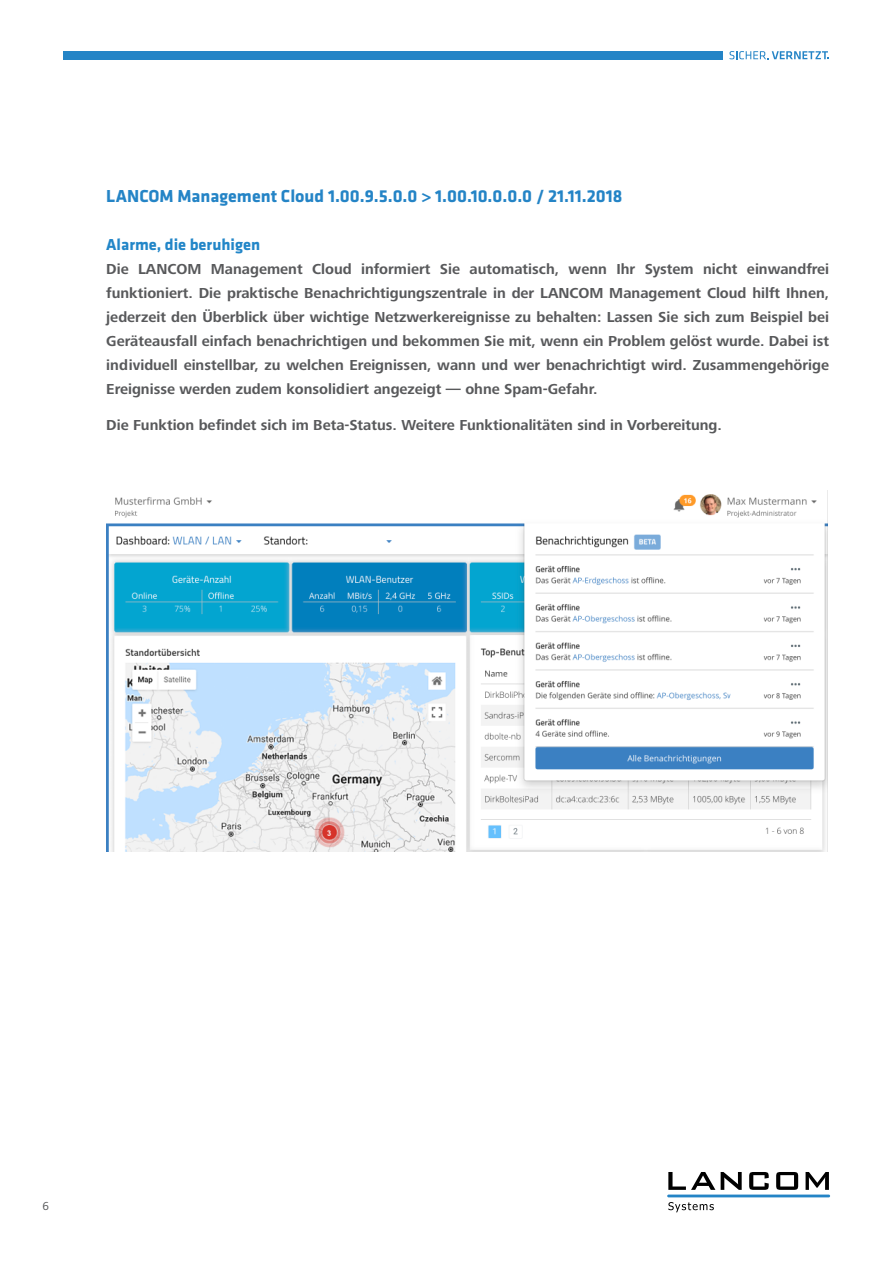
<style>
.page{position:relative;width:893px;height:1263px;background:#fff}
.page>*{position:absolute;margin:0;border:0;box-sizing:border-box;transform-origin:0 0}
.t1{font:700 18px "Klavika Basic";color:#2484c6}
.t2{font:700 16.5px "Klavika Basic";color:#2286c8}
.t3{font:700 15px/24px "Frutiger Next Pro";color:#58595b;text-align:justify}
.t4{font:12px "Frutiger Next Pro";color:#58595b}
</style>
<div class="page">
<svg style="left:668px;top:1172px;width:47px;height:18px"></svg>
<svg style="left:721px;top:1172px;width:21px;height:18px"></svg>
<svg style="left:749px;top:1172px;width:20px;height:18px"></svg>
<svg style="left:776px;top:1172px;width:22px;height:18px"></svg>
<svg style="left:806px;top:1172px;width:23px;height:18px"></svg>
<svg style="left:668px;top:1202px;width:46px;height:10px"></svg>
<hr style="left:667px;top:1194px;width:163px;height:3px;background:#2484c6">
<div style="left:64px;top:51px;width:659px;height:9px;background:#2484c6"></div>
<svg style="left:729px;top:51px;width:100px;height:8px"></svg>
<img style="left:106px;top:494px;width:721px;height:357px">
<div style="left:310px;top:533px;width:73px;height:15px;background:#fff"></div>
<p class="t1" style="left:106px;top:183px;width:518px">LANCOM Management Cloud 1.00.9.5.0.0 &gt; 1.00.10.0.0.0 / 21.11.2018</p>
<p class="t2" style="left:106px;top:233px;width:155px">Alarme, die beruhigen</p>
<p class="t3" style="left:106px;top:257px;width:724px">Die LANCOM Management Cloud informiert Sie automatisch, wenn Ihr System nicht einwandfrei funktioniert. Die praktische Benachrichtigungszentrale in der LANCOM Management Cloud hilft Ihnen, jederzeit den Überblick über wichtige Netzwerkereignisse zu behalten: Lassen Sie sich zum Beispiel bei Geräteausfall einfach benachrichtigen und bekommen Sie mit, wenn ein Problem gelöst wurde. Dabei ist individuell einstellbar, zu welchen Ereignissen, wann und wer benachrichtigt wird. Zusammengehörige Ereignisse werden zudem konsolidiert angezeigt — ohne Spam-Gefahr.</p>
<p class="t3" style="left:106px;top:413px;width:617px">Die Funktion befindet sich im Beta-Status. Weitere Funktionalitäten sind in Vorbereitung.</p>
<p class="t4" style="left:43px;top:1199px;width:8px">6</p>
</div>
